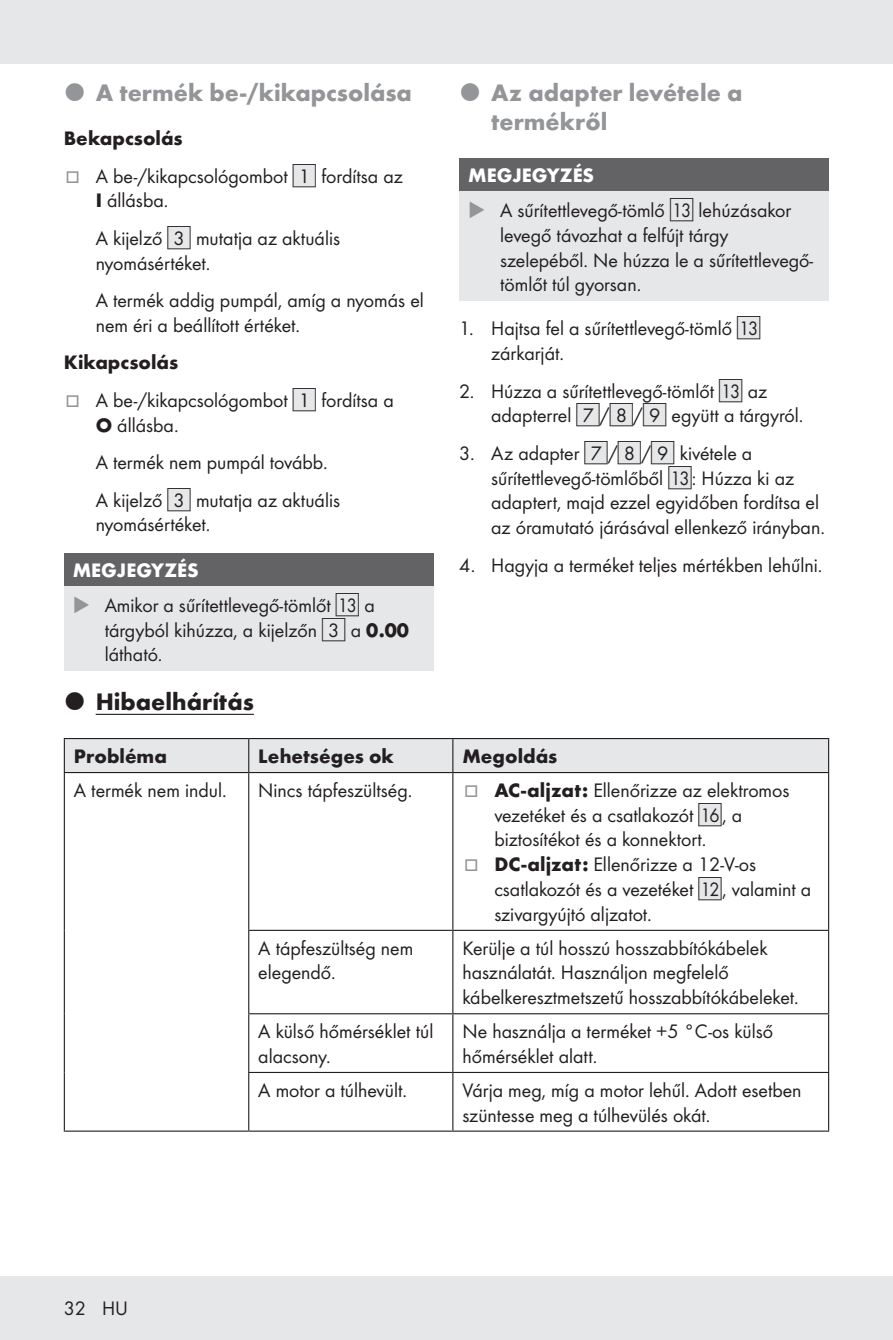
<style>
.page{position:relative;width:893px;height:1340px;background:#fff}
.page>*{position:absolute;margin:0;border:0;box-sizing:border-box;transform-origin:0 0}
.t1{font:700 24.75px/29.2px "Futura";color:#939598}
.t2{font:700 24.75px "Futura";color:#231f20}
.Body{font:20.25px/24.8px "Futura Boo";color:#231f20}
.Indent_SB{font:20.25px/24.8px "Futura Boo";color:#231f20}
.Headline__Table{font:700 20.25px "Futura";color:#231f20}
.Body_SB{font:700 20.25px "Futura";color:#231f20}
.Note_Heading{font:700 20.25px "Futura";color:#fff}
.s1{color:#939598}
.s2{font-family:"IMP Lidl Num Box";font-size:17.78px;color:#e6e7e9}
.s3{font-family:"IMP Lidl Num Box";font-size:17.78px}
.s4{font-family:"Futura";font-weight:700}
</style>
<div class="page">
<div style="left:0;top:1276px;width:893px;height:63px;background:#e6e7e9"></div>
<div style="left:0;top:0;width:893px;height:64px;background:#e6e7e9"></div>
<div style="left:64px;top:553px;width:370px;height:33px;background:#636366"></div>
<div style="left:64px;top:586px;width:370px;height:84px;background:#e6e7e9"></div>
<div style="left:459px;top:158px;width:370px;height:33px;background:#636366"></div>
<div style="left:459px;top:191px;width:370px;height:109px;background:#e6e7e9"></div>
<hr style="left:96px;top:713px;width:158px;height:2px;background:#231f20">
<div style="left:65px;top:739px;width:763px;height:33px;background:#e6e7e9"></div>
<hr style="left:64px;top:738px;width:185px;height:1px;background:#231f20">
<hr style="left:64px;top:739px;width:1px;height:33px;background:#231f20">
<hr style="left:249px;top:738px;width:204px;height:1px;background:#231f20">
<hr style="left:248px;top:739px;width:1px;height:33px;background:#231f20">
<hr style="left:453px;top:738px;width:376px;height:1px;background:#231f20">
<hr style="left:452px;top:739px;width:1px;height:33px;background:#231f20">
<hr style="left:828px;top:739px;width:1px;height:33px;background:#231f20">
<hr style="left:64px;top:772px;width:185px;height:1px;background:#231f20">
<hr style="left:64px;top:773px;width:1px;height:157px;background:#231f20">
<hr style="left:249px;top:772px;width:204px;height:1px;background:#231f20">
<hr style="left:248px;top:773px;width:1px;height:156px;background:#231f20">
<hr style="left:453px;top:772px;width:376px;height:1px;background:#231f20">
<hr style="left:452px;top:773px;width:1px;height:156px;background:#231f20">
<hr style="left:828px;top:773px;width:1px;height:156px;background:#231f20">
<hr style="left:64px;top:930px;width:1px;height:83px;background:#231f20">
<hr style="left:248px;top:929px;width:205px;height:1px;background:#231f20">
<hr style="left:248px;top:930px;width:1px;height:83px;background:#231f20">
<hr style="left:453px;top:929px;width:376px;height:1px;background:#231f20">
<hr style="left:452px;top:930px;width:1px;height:83px;background:#231f20">
<hr style="left:828px;top:930px;width:1px;height:83px;background:#231f20">
<hr style="left:64px;top:1013px;width:1px;height:59px;background:#231f20">
<hr style="left:248px;top:1013px;width:205px;height:1px;background:#231f20">
<hr style="left:248px;top:1014px;width:1px;height:57px;background:#231f20">
<hr style="left:453px;top:1013px;width:376px;height:1px;background:#231f20">
<hr style="left:452px;top:1014px;width:1px;height:57px;background:#231f20">
<hr style="left:828px;top:1014px;width:1px;height:57px;background:#231f20">
<hr style="left:64px;top:1072px;width:1px;height:58px;background:#231f20">
<hr style="left:248px;top:1071px;width:205px;height:2px;background:#231f20">
<hr style="left:248px;top:1073px;width:1px;height:57px;background:#231f20">
<hr style="left:453px;top:1071px;width:376px;height:2px;background:#231f20">
<hr style="left:452px;top:1073px;width:1px;height:57px;background:#231f20">
<hr style="left:828px;top:1073px;width:1px;height:57px;background:#231f20">
<hr style="left:64px;top:1130px;width:185px;height:1px;background:#231f20">
<hr style="left:249px;top:1130px;width:204px;height:1px;background:#231f20">
<hr style="left:453px;top:1130px;width:376px;height:1px;background:#231f20">
<p class="t1" style="left:96px;top:76px;width:318px">A termék be-/kikapcsolása</p>
<p class="Body_SB" style="left:64px;top:123px;width:120px">Bekapcsolás</p>
<p class="Body" style="left:96px;top:162px;width:309px;text-indent:-30px"><span class="s1">□</span> A be-/kikapcsológombot <span class="s2">[</span><span class="s3">1]</span> fordítsa az<br><span class="s4">I</span> állásba.</p>
<p class="Indent_SB" style="left:96px;top:225px;width:246px">A kijelző <span class="s2">[</span><span class="s3">3]</span> mutatja az aktuális nyomásértéket.</p>
<p class="Indent_SB" style="left:96px;top:287px;width:330px">A termék addig pumpál, amíg a nyomás el nem éri a beállított értéket.</p>
<p class="Body_SB" style="left:64px;top:348px;width:116px">Kikapcsolás</p>
<p class="Body" style="left:96px;top:387px;width:300px;text-indent:-30px"><span class="s1">□</span> A be-/kikapcsológombot <span class="s2">[</span><span class="s3">1]</span> fordítsa a<br><span class="s4">O</span> állásba.</p>
<p class="Indent_SB" style="left:96px;top:449px;width:231px">A termék nem pumpál tovább.</p>
<p class="Indent_SB" style="left:96px;top:486px;width:246px">A kijelző <span class="s2">[</span><span class="s3">3]</span> mutatja az aktuális nyomásértéket.</p>
<p class="Note_Heading" style="left:73px;top:555px;width:127px">MEGJEGYZÉS</p>
<p class="Body" style="left:105px;top:591px;width:306px;text-indent:-32px"><span class="s1">◆</span> Amikor a sűrítettlevegő-tömlőt <span class="s2">[</span><span class="s3">13]</span> a tárgyból kihúzza, a kijelzőn <span class="s2">[</span><span class="s3">3]</span> a <span class="s4">0.00 </span>látható.</p>
<p class="t1" style="left:491px;top:76px;width:253px">Az adapter levétele a termékről</p>
<p class="Note_Heading" style="left:468px;top:161px;width:127px">MEGJEGYZÉS</p>
<p class="Body" style="left:500px;top:197px;width:315px;text-indent:-32px"><span class="s1">◆</span> A sűrítettlevegő-tömlő <span class="s2">[</span><span class="s3">13]</span> lehúzásakor levegő távozhat a felfújt tárgy szelepéből. Ne húzza le a sűrítettlevegő&shy;tömlőt túl gyorsan.</p>
<p class="Body" style="left:491px;top:315px;width:271px;text-indent:-32px">1. Hajtsa fel a sűrítettlevegő-tömlő <span class="s2">[</span><span class="s3">13] </span>zárkarját.</p>
<p class="Body" style="left:491px;top:377px;width:311px;text-indent:-32px">2. Húzza a sűrítettlevegő-tömlőt <span class="s2">[</span><span class="s3">13]</span> az adapterrel <span class="s2">[</span><span class="s3">7]</span>/<span class="s2">[</span><span class="s3">8]</span>/<span class="s2">[</span><span class="s3">9]</span> együtt a tárgyról.</p>
<p class="Body" style="left:491px;top:440px;width:333px;text-indent:-32px">3. Az adapter <span class="s2">[</span><span class="s3">7]</span>/<span class="s2">[</span><span class="s3">8]</span>/<span class="s2">[</span><span class="s3">9]</span> kivétele a sűrítettlevegő-tömlőből <span class="s2">[</span><span class="s3">13]</span>: Húzza ki az adaptert, majd ezzel egyidőben fordítsa el az óramutató járásával ellenkező irányban.</p>
<p class="Body" style="left:459px;top:551px;width:362px">4. Hagyja a terméket teljes mértékben lehűlni.</p>
<p class="t2" style="left:96px;top:683px;width:160px">Hibaelhárítás</p>
<p class="Headline__Table" style="left:74px;top:741px;width:94px">Probléma</p>
<p class="Headline__Table" style="left:258px;top:741px;width:137px">Lehetséges ok</p>
<p class="Headline__Table" style="left:462px;top:741px;width:96px">Megoldás</p>
<p class="Body" style="left:74px;top:776px;width:152px">A termék nem indul.</p>
<p class="Body" style="left:258px;top:776px;width:153px">Nincs tápfeszültség.</p>
<p class="Body" style="left:494px;top:776px;width:297px;text-indent:-30px"><span class="s1">□</span> <span class="s4">AC-aljzat:</span> Ellenőrizze az elektromos vezetéket és a csatlakozót <span class="s2">[</span><span class="s3">16]</span>, a biztosítékot és a konnektort.</p>
<p class="Body" style="left:494px;top:851px;width:318px;text-indent:-30px"><span class="s1">□</span> <span class="s4">DC-aljzat:</span> Ellenőrizze a 12‑V-os csatlakozót és a vezetéket <span class="s2">[</span><span class="s3">12]</span>, valamint a szivargyújtó aljzatot.</p>
<p class="Body" style="left:258px;top:934px;width:156px">A tápfeszültség nem elegendő.</p>
<p class="Body" style="left:462px;top:934px;width:335px">Kerülje a túl hosszú hosszabbítókábelek használatát. Használjon megfelelő kábelkeresztmetszetű hosszabbítókábeleket.</p>
<p class="Body" style="left:258px;top:1017px;width:177px">A külső hőmérséklet túl alacsony.</p>
<p class="Body" style="left:462px;top:1017px;width:312px">Ne használja a terméket +5 °C-os külső hőmérséklet alatt.</p>
<p class="Body" style="left:258px;top:1076px;width:148px">A motor a túlhevült.</p>
<p class="Body" style="left:462px;top:1076px;width:341px">Várja meg, míg a motor lehűl. Adott esetben szüntesse meg a túlhevülés okát.</p>
<p class="Body" style="left:64px;top:1295px;width:66px">32 HU</p>
</div>
